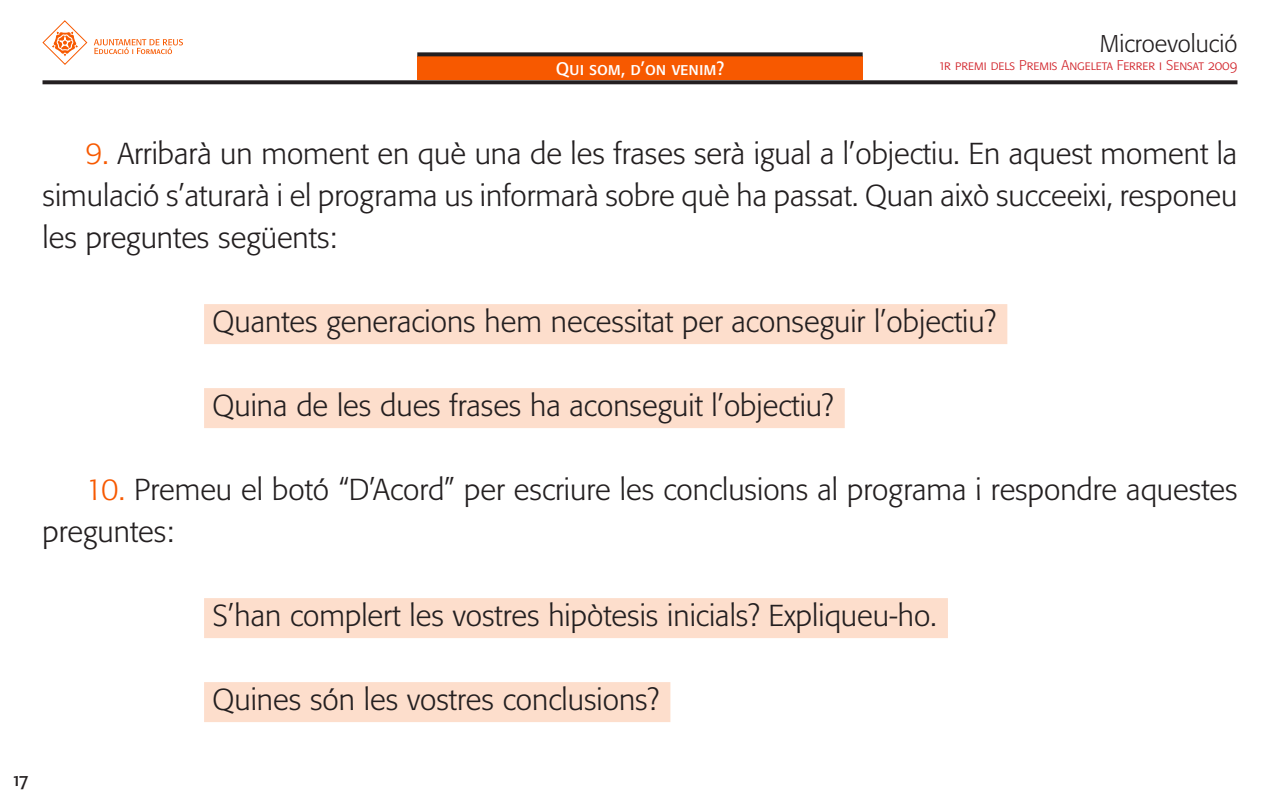
<style>
.page{position:relative;width:1280px;height:800px;background:#fff}
.page>*{position:absolute;margin:0;border:0;box-sizing:border-box;transform-origin:0 0}
.t1{font:300 30px/42px "Formata";color:#231f20;text-align:justify}
.t2{font:300 24px "Formata";color:#231f20}
.t3{font:18px "Formata Regular SC";color:#fff}
.t4{font:18px "Formata Regular SC";color:#231f20}
.t5{font:14px "Formata Light SC";color:#d1232a}
.s1{color:#f75900}
</style>
<div class="page">
<svg style="left:94px;top:39px;width:89px;height:15px"></svg>
<svg style="left:42px;top:20px;width:46px;height:45px"></svg>
<div style="left:417px;top:56px;width:446px;height:24px;background:#f75900"></div>
<div style="left:204px;top:304px;width:803px;height:40px;background:#fddecc"></div>
<div style="left:204px;top:388px;width:641px;height:40px;background:#fddecc"></div>
<div style="left:204px;top:598px;width:744px;height:40px;background:#fddecc"></div>
<div style="left:204px;top:682px;width:466px;height:40px;background:#fddecc"></div>
<svg style="left:43px;top:80px;width:1194px;height:4px;background:#343031"></svg>
<svg style="left:417px;top:52px;width:446px;height:4px;background:#373334"></svg>
<p class="t3" style="left:556px;top:58px;width:170px">Qui som, d’on venim?</p>
<p class="t2" style="left:1100px;top:29px;width:139px">Microevolució</p>
<p class="t5" style="left:940px;top:57px;width:299px">1r premi dels Premis Angeleta Ferrer i Sensat 2009</p>
<p class="t1" style="left:43px;top:133px;width:1196px;text-indent:43px"><span class="s1">9.</span> Arribarà un moment en què una de les frases serà igual a l’objectiu. En aquest moment la simulació s’aturarà i el programa us informarà sobre què ha passat. Quan això succeeixi, responeu les preguntes següents:</p>
<p class="t1" style="left:213px;top:301px;width:785px">Quantes generacions hem necessitat per aconseguir l’objectiu?</p>
<p class="t1" style="left:213px;top:385px;width:622px">Quina de les dues frases ha aconseguit l’objectiu?</p>
<p class="t1" style="left:43px;top:469px;width:1197px;text-indent:43px"><span class="s1">10.</span> Premeu el botó “D’Acord” per escriure les conclusions al programa i respondre aquestes preguntes:</p>
<p class="t1" style="left:213px;top:595px;width:726px">S’han complert les vostres hipòtesis inicials? Expliqueu-ho.</p>
<p class="t1" style="left:213px;top:679px;width:448px">Quines són les vostres conclusions?</p>
<p class="t4" style="left:14px;top:769px;width:17px">17</p>
</div>
